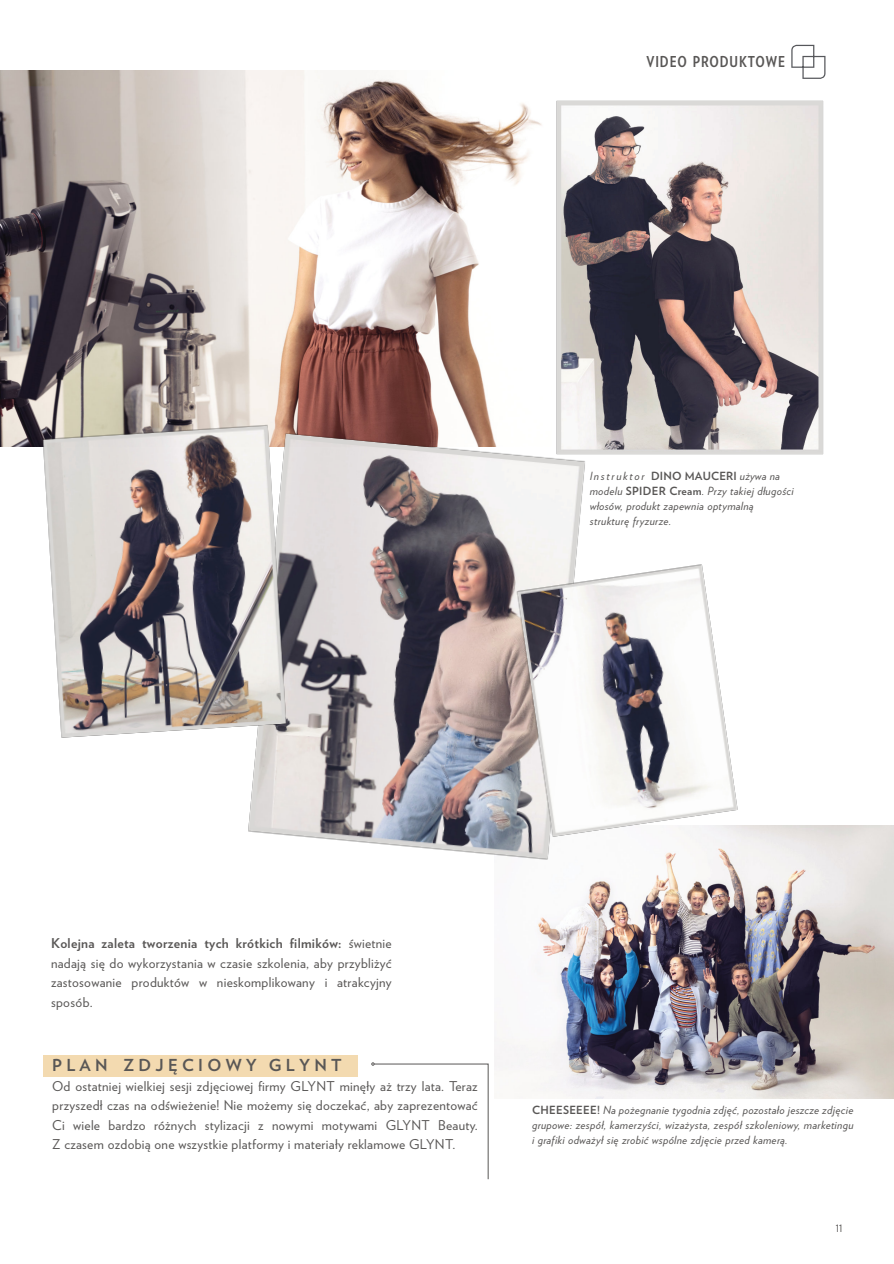
<style>
.page{position:relative;width:894px;height:1264px;background:#fff}
.page>*{position:absolute;margin:0;border:0;box-sizing:border-box;transform-origin:0 0}
.t1{font:700 16.5px "Verlag";letter-spacing:.26em;color:#595756}
.t2{font:700 15px "Verlag Condensed";letter-spacing:.06em;color:#595756}
.t3{font:13.5px/19.5px "Verlag";letter-spacing:.02em;color:#595756;text-align:justify}
.t4{font:italic 11.25px/15px "Verlag";letter-spacing:.025em;color:#595756;text-align:justify}
.t5{font:11.25px "Verlag Condensed";color:#595756}
.s1{font-weight:700;font-style:normal}
.s2{font-weight:700}
</style>
<div class="page">
<img style="left:494px;top:825px;width:399px;height:273px">
<img style="left:0;top:71px;width:497px;height:340px">
<img style="left:248px;top:411px;width:393px;height:459px">
<img style="left:497px;top:100px;width:327px;height:360px">
<svg style="left:791px;top:45px;width:34px;height:34px"></svg>
<div style="left:43px;top:1055px;width:315px;height:21px;background:#f3dab0"></div>
<svg style="left:371px;top:1062px;width:117px;height:117px"></svg>
<img style="left:475px;top:550px;width:297px;height:297px">
<img style="left:0;top:411px;width:328px;height:335px">
<p class="t2" style="left:646px;top:55px;width:140px">VIDEO PRODUKTOWE</p>
<p class="t4" style="left:589px;top:468px;width:205px;text-align:left">I n s t r u k t o r <span class="s1">DINO MAUCERI</span> używa na modelu <span class="s1">SPIDER Cream</span>. Przy takiej długości włosów, produkt zapewnia optymalną strukturę fryzurze.</p>
<p class="t3" style="left:51px;top:934px;width:342px"><span class="s2">Kolejna zaleta tworzenia tych krótkich filmików:</span> świetnie nadają się do wykorzystania w czasie szkolenia, aby przybliżyć zastosowanie produktów w nieskomplikowany i atrakcyjny sposób.</p>
<p class="t1" style="left:52px;top:1058px;width:291px">PLAN ZDJĘCIOWY GLYNT</p>
<p class="t3" style="left:52px;top:1077px;width:427px">Od ostatniej wielkiej sesji zdjęciowej firmy GLYNT minęły aż trzy lata. Teraz przyszedł czas na odświeżenie! Nie możemy się doczekać, aby zaprezentować Ci wiele bardzo różnych stylizacji z nowymi motywami GLYNT Beauty.<br>Z czasem ozdobią one wszystkie platformy i materiały reklamowe GLYNT.</p>
<p class="t4" style="left:532px;top:1102px;width:323px"><span class="s1">CHEESEEEE!</span> Na pożegnanie tygodnia zdjęć, pozostało jeszcze zdjęcie grupowe: zespół, kamerzyści, wizażysta, zespół szkoleniowy, marketingu i grafiki odważył się zrobić wspólne zdjęcie przed kamerą.</p>
<p class="t5" style="left:835px;top:1223px;width:8px">11</p>
</div>
